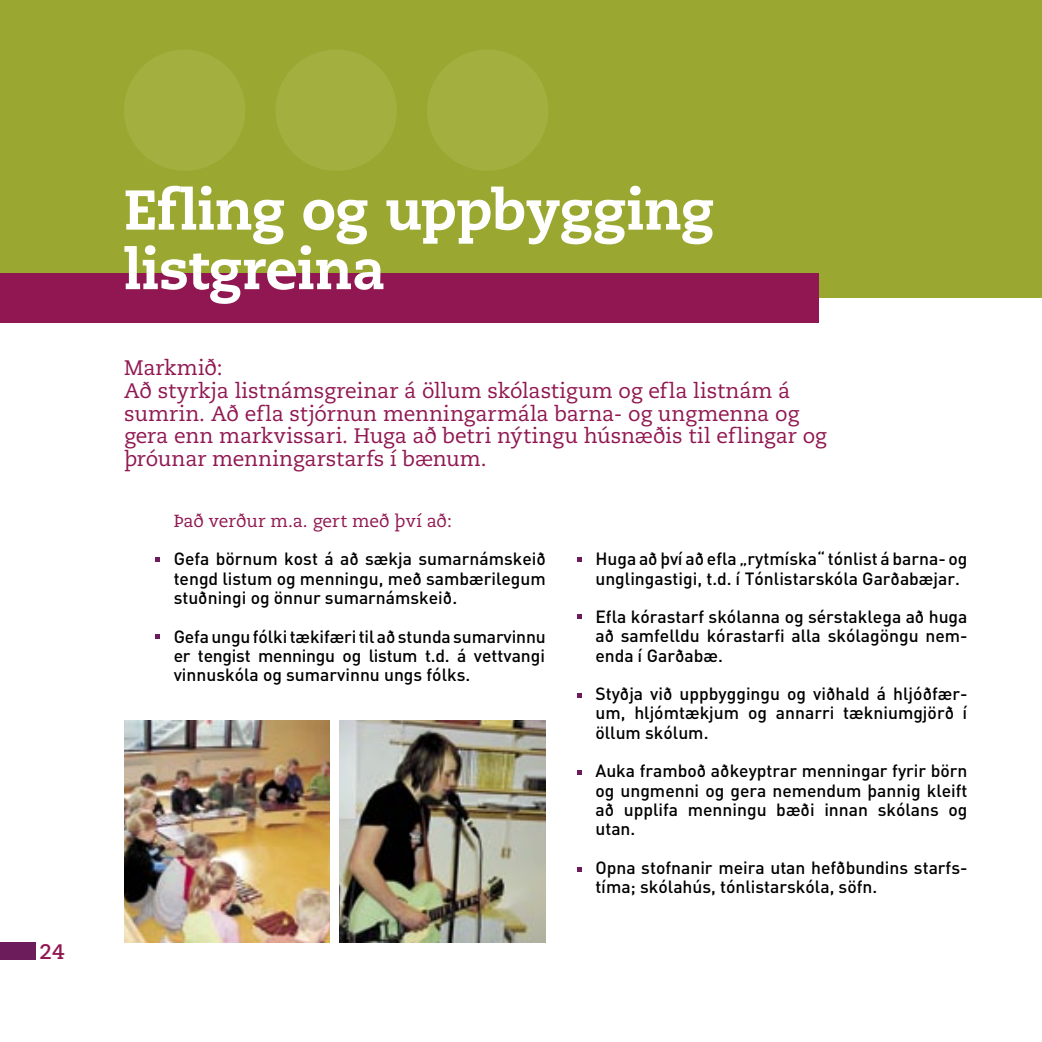
<style>
.page{position:relative;width:1042px;height:1042px;background:#fff}
.page>*{position:absolute;margin:0;border:0;box-sizing:border-box;transform-origin:0 0}
.t1{font:800 56px/59.5px "Caecilia";letter-spacing:-.01em;color:#fff}
.t2{font:21px/22.8px "Caecilia";color:#901751}
.t3{font:700 21px "Caecilia";color:#901751}
.t4{font:500 17.5px/19.2px "DIN";color:#000;text-align:justify}
.t5{font:17.5px "Caecilia";color:#901751}
</style>
<div class="page">
<div style="left:0;top:942px;width:36px;height:17px;background:#6c1c5a"></div>
<div style="left:0;top:0;width:1042px;height:298px;background:#9aa831"></div>
<div style="left:0;top:273px;width:819px;height:49px;background:#901751"></div>
<svg style="left:155px;top:557px;width:4px;height:4px"></svg>
<svg style="left:155px;top:634px;width:4px;height:4px"></svg>
<svg style="left:577px;top:557px;width:4px;height:4px"></svg>
<svg style="left:577px;top:615px;width:4px;height:4px"></svg>
<img style="left:124px;top:721px;width:206px;height:222px">
<img style="left:340px;top:721px;width:206px;height:222px">
<svg style="left:577px;top:693px;width:4px;height:4px"></svg>
<svg style="left:577px;top:770px;width:4px;height:4px"></svg>
<svg style="left:577px;top:867px;width:4px;height:4px"></svg>
<div style="left:124px;top:50px;width:121px;height:121px;background:#a3b040;border-radius:50%"></div>
<div style="left:275px;top:50px;width:122px;height:121px;background:#a3b040;border-radius:50%"></div>
<div style="left:427px;top:50px;width:121px;height:121px;background:#a3b040;border-radius:50%"></div>
<p class="t3" style="left:40px;top:939px;width:26px">24</p>
<h1 class="t1" style="left:124px;top:180px;width:592px">Efling og uppbygging listgreina</h1>
<p class="t2" style="left:124px;top:357px;width:704px">Markmið:<br>Að styrkja listnámsgreinar á öllum skólastigum og efla listnám á sumrin. Að efla stjórnun menningarmála barna- og ungmenna og gera enn markvissari. Huga að betri nýtingu húsnæðis til eflingar og þróunar menningarstarfs í bænum.</p>
<p class="t5" style="left:174px;top:511px;width:280px">Það verður m.a. gert með því að:</p>
<p class="t4" style="left:174px;top:549px;width:374px">Gefa börnum kost á að sækja sumarnámskeið tengd listum og menningu, með sambærilegum stuðningi og önnur sumarnámskeið.</p>
<p class="t4" style="left:174px;top:626px;width:374px">Gefa ungu fólki tækifæri til að stunda sumarvinnu er tengist menningu og listum t.d. á vettvangi vinnuskóla og sumarvinnu ungs fólks.</p>
<p class="t4" style="left:595px;top:549px;width:373px">Huga að því að efla „rytmíska“ tónlist á barna- og unglingastigi, t.d. í Tónlistarskóla Garðabæjar.</p>
<p class="t4" style="left:595px;top:607px;width:374px">Efla kórastarf skólanna og sérstaklega að huga að samfelldu kórastarfi alla skólagöngu nem&shy;enda í Garðabæ.</p>
<p class="t4" style="left:595px;top:684px;width:374px">Styðja við uppbyggingu og viðhald á hljóðfær&shy;um, hljómtækjum og annarri tækniumgjörð í öllum skólum.</p>
<p class="t4" style="left:595px;top:761px;width:374px">Auka framboð aðkeyptrar menningar fyrir börn og ungmenni og gera nemendum þannig kleift að upplifa menningu bæði innan skólans og utan.</p>
<p class="t4" style="left:595px;top:857px;width:374px">Opna stofnanir meira utan hefðbundins starfs&shy;tíma; skólahús, tónlistarskóla, söfn.</p>
</div>
